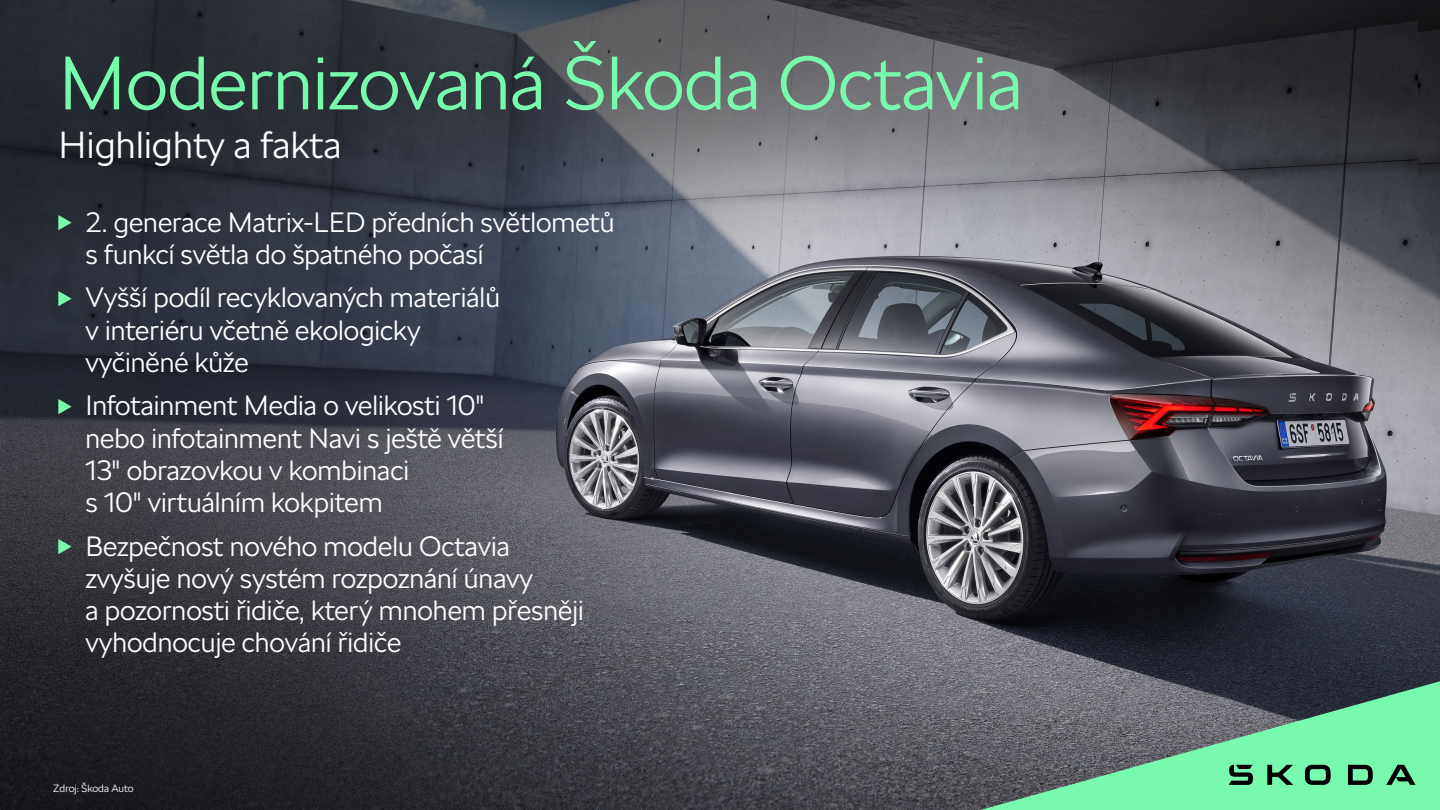
<style>
.page{position:relative;width:1440px;height:810px;background:#fff}
.page>*{position:absolute;margin:0;border:0;box-sizing:border-box;transform-origin:0 0}
.t1{font:300 75px "SKODA Next";color:#78faae}
.t2{font:300 37.5px "SKODA Next";letter-spacing:.01em;color:#fff}
.t3{font:300 27.83px/32.2px "SKODA Next";color:#fff}
.t4{font:300 10.5px "SKODA Next";color:#fff}
.s1{font-size:20.92px;color:#78faae}
</style>
<div class="page">
<img style="left:0;top:0;width:1440px;height:810px">
<svg style="left:980px;top:681px;width:460px;height:129px;background:#6aa687"></svg>
<svg style="left:1229px;top:765px;width:186px;height:20px;background:#4b9c6d"></svg>
<p class="t1" style="left:58px;top:39px;width:966px">Modernizovaná Škoda Octavia</p>
<p class="t2" style="left:58px;top:123px;width:285px">Highlighty a fakta</p>
<p class="t3" style="left:86px;top:206px;width:531px;text-indent:-27px"><span class="s1">▶</span> 2. generace Matrix-LED předních světlometů s funkcí světla do špatného počasí</p>
<p class="t3" style="left:86px;top:282px;width:416px;text-indent:-27px"><span class="s1">▶</span> Vyšší podíl recyklovaných materiálů v interiéru včetně ekologicky vyčiněné kůže</p>
<p class="t3" style="left:86px;top:390px;width:419px;text-indent:-27px"><span class="s1">▶</span> Infotainment Media o velikosti 10" nebo infotainment Navi s ještě větší<br>13" obrazovkou v kombinaci<br>s 10" virtuálním kokpitem</p>
<p class="t3" style="left:86px;top:530px;width:500px;text-indent:-27px"><span class="s1">▶</span> Bezpečnost nového modelu Octavia zvyšuje nový systém rozpoznání únavy<br>a pozornosti řidiče, který mnohem přesněji vyhodnocuje chování řidiče</p>
<p class="t4" style="left:53px;top:782px;width:82px">Zdroj: Škoda Auto</p>
</div>
